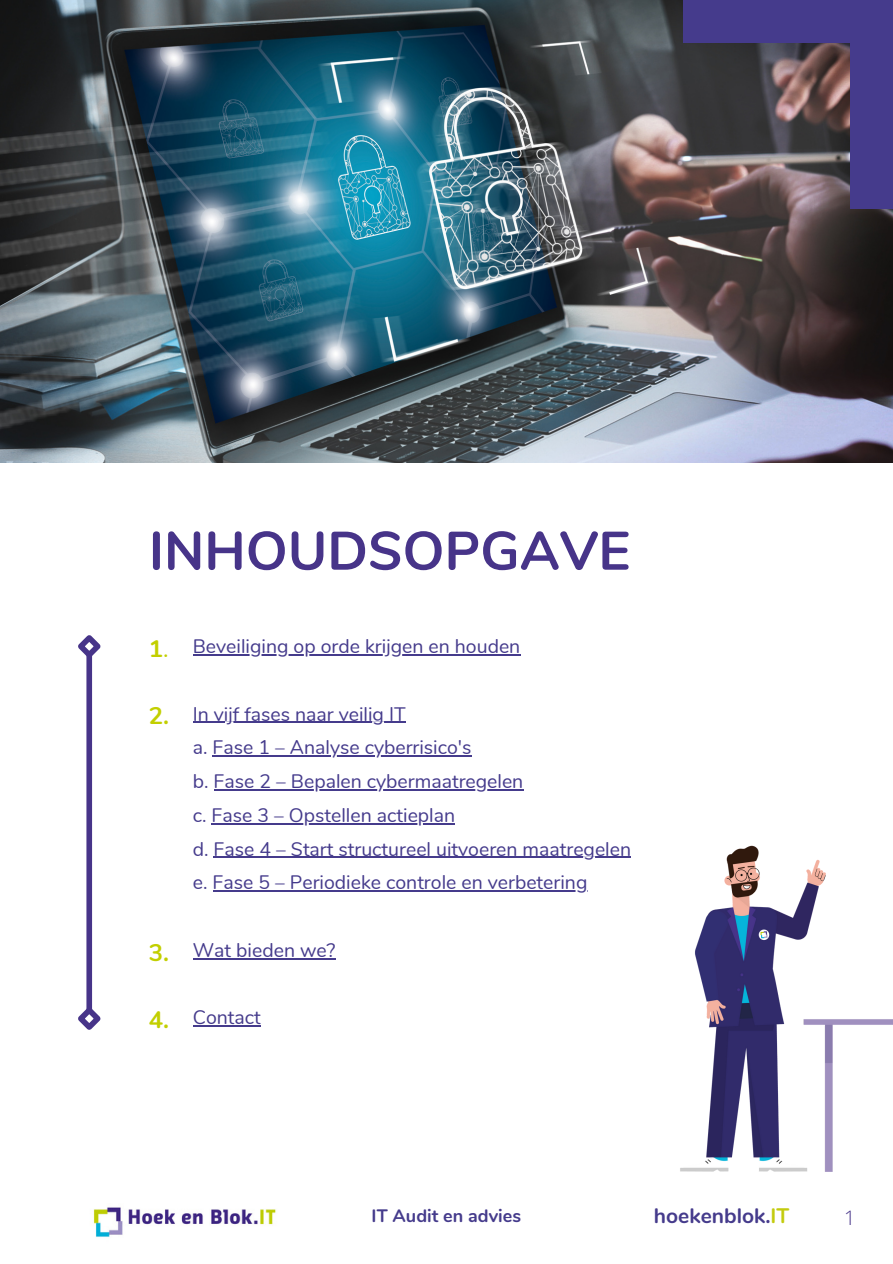
<style>
.page{position:relative;width:893px;height:1264px;background:#fff}
.page>*{position:absolute;margin:0;border:0;box-sizing:border-box;transform-origin:0 0}
.t1{font:700 54px "Nunito";color:#473489}
.t2{font:700 24px "Nunito";color:#c2cf00}
.t3{font:700 21px "Nunito";color:#453b8c}
.t4{font:300 19.95px "Open Sans";color:#473489}
.t5{font:19.5px/33.8px "Nunito";color:#453b8c}
.t6{font:700 18px "Nunito";color:#453b8c}
.s1{font-weight:400}
.s2{color:#c3cb0e}
</style>
<div class="page">
<img style="left:93px;top:1207px;width:183px;height:30px">
<img style="left:0;top:0;width:892px;height:462px">
<div style="left:849px;top:0;width:43px;height:209px;background:#453b8c"></div>
<div style="left:683px;top:0;width:209px;height:43px;background:#453b8c"></div>
<div style="left:86px;top:654px;width:6px;height:356px;background:#473489"></div>
<svg style="left:78px;top:1002px;width:23px;height:28px"></svg>
<svg style="left:78px;top:635px;width:23px;height:27px"></svg>
<img style="left:680px;top:845px;width:212px;height:326px">
<hr style="left:193px;top:654px;width:327px;height:1px;background:#453b8c">
<hr style="left:193px;top:721px;width:212px;height:2px;background:#453b8c">
<hr style="left:212px;top:755px;width:259px;height:1px;background:#453b8c">
<hr style="left:214px;top:789px;width:309px;height:1px;background:#453b8c">
<hr style="left:212px;top:823px;width:243px;height:1px;background:#453b8c">
<hr style="left:214px;top:856px;width:417px;height:1px;background:#453b8c">
<hr style="left:212px;top:890px;width:375px;height:1px;background:#453b8c">
<hr style="left:193px;top:958px;width:142px;height:1px;background:#453b8c">
<hr style="left:193px;top:1025px;width:68px;height:1px;background:#453b8c">
<h1 class="t1" style="left:149px;top:515px;width:483px">INHOUDSOPGAVE</h1>
<p class="t2" style="left:149px;top:632px;width:21px">1<span class="s1">.</span></p>
<p class="t5" style="left:193px;top:630px;width:329px">Beveiliging op orde krijgen en houden</p>
<p class="t2" style="left:149px;top:700px;width:22px">2.</p>
<p class="t5" style="left:193px;top:697px;width:440px">In vijf fases naar veilig IT<br>a. Fase 1 – Analyse cyberrisico's<br>b. Fase 2 – Bepalen cybermaatregelen<br>c. Fase 3 – Opstellen actieplan<br>d. Fase 4 – Start structureel uitvoeren maatregelen e. Fase 5 – Periodieke controle en verbetering</p>
<p class="t2" style="left:149px;top:936px;width:22px">3.</p>
<p class="t5" style="left:193px;top:933px;width:144px">Wat bieden we?</p>
<p class="t2" style="left:149px;top:1003px;width:22px">4.</p>
<p class="t5" style="left:193px;top:1001px;width:69px">Contact</p>
<p class="t3" style="left:654px;top:1201px;width:137px">hoekenblok.<span class="s2">IT</span></p>
<p class="t6" style="left:371px;top:1203px;width:151px">IT Audit en advies</p>
<p class="t4" style="left:844px;top:1203px;width:13px">1</p>
</div>
